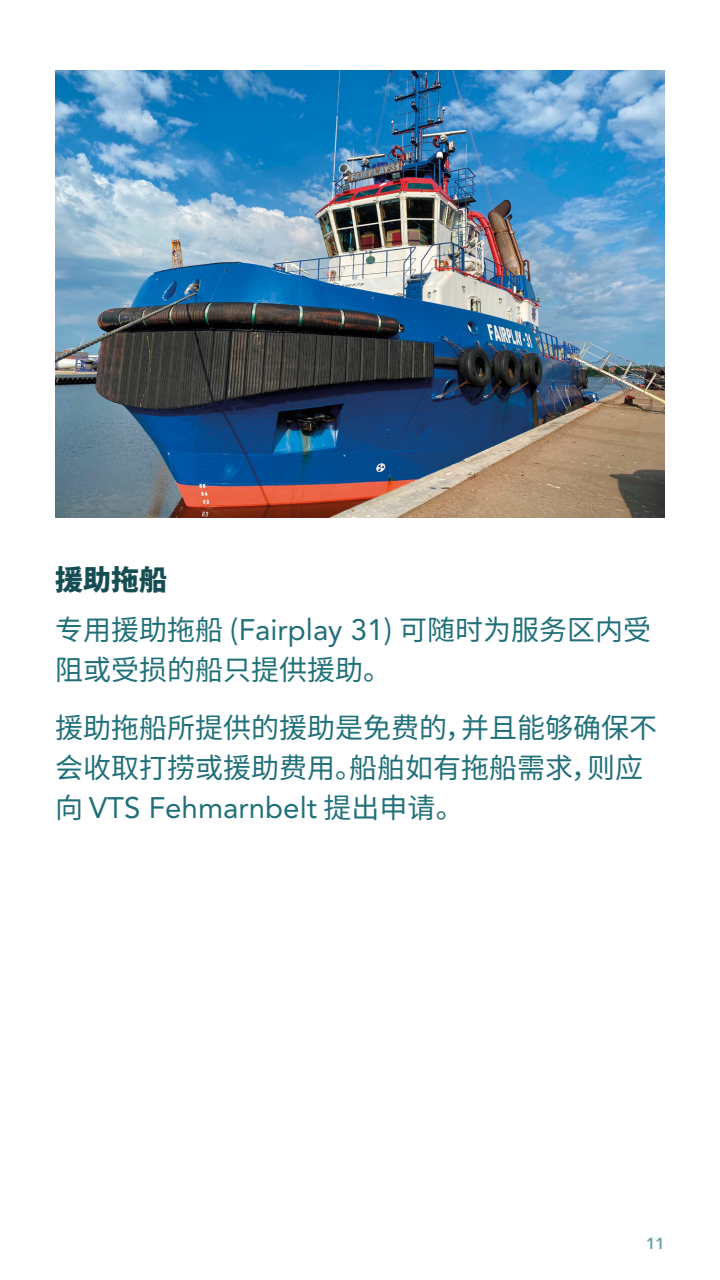
<style>
.page{position:relative;width:720px;height:1280px;background:#fff}
.page>*{position:absolute;margin:0;border:0;box-sizing:border-box;transform-origin:0 0}
.Body{font:29.5px "Avenir LT Std";color:#217079}
.Body-2{font:28px/40px "Noto Sans CJ Ksc";color:#217079}
.t1{font:900 28px "Noto Sans CJ Ksc";color:#164d53}
.t2{font:800 16px "Avenir LT Std";color:#6da0aa}
.s1{font-family:"Avenir LT Std";font-size:29.5px}
.s2{font-family:"Noto Sans CJ Ksc";font-size:28px}
</style>
<div class="page">
<img style="left:55px;top:70px;width:610px;height:447px">
<h3 class="t1" style="left:55px;top:564px;width:113px">援助拖船</h3>
<p class="Body-2" style="left:55px;top:611px;width:598px">专用援助拖船 (<span class="s1">Fairplay 31</span>) 可随时为服务区内受阻或受损的船只提供援助。</p>
<p class="Body-2" style="left:55px;top:709px;width:603px">援助拖船所提供的援助是免费的，并且能够确保不会收取打捞或援助费用。船舶如有拖船需求，则应</p>
<p class="Body" style="left:55px;top:791px;width:410px"><span class="s2">向</span> VTS Fehmarnbelt <span class="s2">提出申请。</span></p>
<p class="t2" style="left:646px;top:1234px;width:20px">11</p>
</div>
